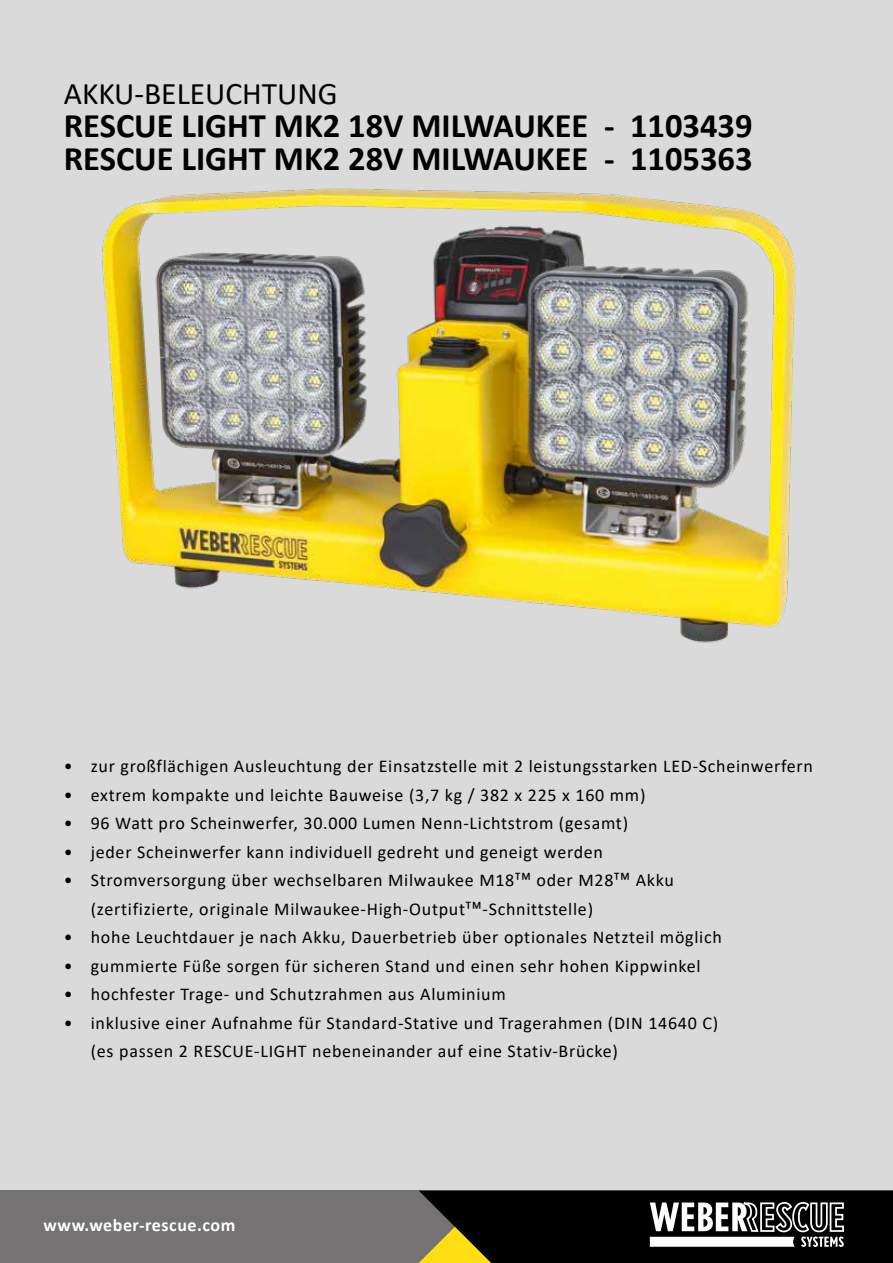
<style>
.page{position:relative;width:893px;height:1263px;background:#fff}
.page>*{position:absolute;margin:0;border:0;box-sizing:border-box;transform-origin:0 0}
.t1{font:700 34.5px/33px "Calibri";color:#000}
.t2{font:31.5px "Calibri";color:#000}
.t3{font:18px/28.5px "Calibri";letter-spacing:.04em;color:#000}
.t4{font:700 18px "Calibri";letter-spacing:.03em;color:#fff}
</style>
<div class="page">
<div style="left:0;top:0;width:893px;height:1191px;background:#dadada"></div>
<div style="left:0;top:1191px;width:893px;height:72px;background:#747272"></div>
<svg style="left:419px;top:1191px;width:474px;height:72px;background:#2e2d25"></svg>
<img style="left:102px;top:188px;width:694px;height:455px">
<h2 class="t2" style="left:64px;top:71px;width:275px">AKKU-BELEUCHTUNG</h2>
<h1 class="t1" style="left:64px;top:108px;width:690px">RESCUE LIGHT MK2 18V MILWAUKEE - 1103439<br>RESCUE LIGHT MK2 28V MILWAUKEE - 1105363</h1>
<p class="t3" style="left:64px;top:752px;width:751px">• zur großflächigen Ausleuchtung der Einsatzstelle mit 2 leistungsstarken LED-Scheinwerfern</p>
<p class="t3" style="left:64px;top:780px;width:583px">• extrem kompakte und leichte Bauweise (3,7 kg / 382 x 225 x 160 mm)</p>
<p class="t3" style="left:64px;top:809px;width:566px">• 96 Watt pro Scheinwerfer, 30.000 Lumen Nenn-Lichtstrom (gesamt)</p>
<p class="t3" style="left:64px;top:837px;width:541px">• jeder Scheinwerfer kann individuell gedreht und geneigt werden</p>
<p class="t3" style="left:91px;top:866px;width:585px;text-indent:-27px">• Stromversorgung über wechselbaren Milwaukee M18TM oder M28TM Akku (zertifizierte, originale Milwaukee-High-OutputTM-Schnittstelle)</p>
<p class="t3" style="left:64px;top:923px;width:660px">• hohe Leuchtdauer je nach Akku, Dauerbetrieb über optionales Netzteil möglich</p>
<p class="t3" style="left:64px;top:951px;width:638px">• gummierte Füße sorgen für sicheren Stand und einen sehr hohen Kippwinkel</p>
<p class="t3" style="left:64px;top:980px;width:444px">• hochfester Trage- und Schutzrahmen aus Aluminium</p>
<p class="t3" style="left:91px;top:1008px;width:629px;text-indent:-27px">• inklusive einer Aufnahme für Standard-Stative und Tragerahmen (DIN 14640 C) (es passen 2 RESCUE-LIGHT nebeneinander auf eine Stativ-Brücke)</p>
<p class="t4" style="left:44px;top:1212px;width:193px">www.weber-rescue.com</p>
</div>
